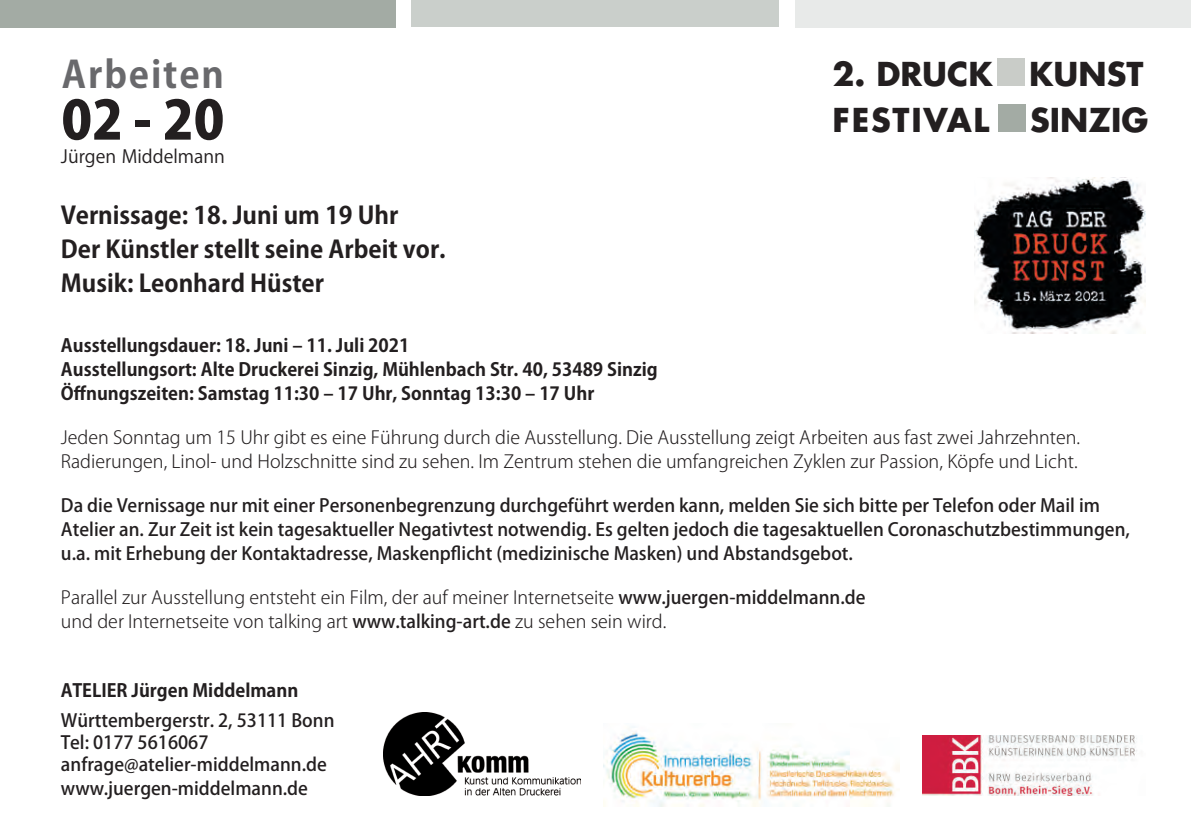
<style>
.page{position:relative;width:1191px;height:840px;background:#fff}
.page>*{position:absolute;margin:0;border:0;box-sizing:border-box;transform-origin:0 0}
.t1{font:800 53px "Koz Go Pro";color:#231f20}
.t2{font:700 37px "Koz Go Pr 6 N";letter-spacing:.05em;color:#69696c}
.t3{font:700 32px/45.4px "Futura";color:#231f20}
.t4{font:700 24px/34px "Koz Go Pr 6 N";color:#231f20}
.t5{font:500 18px/24px "Koz Go Pr 6 N";color:#231f20}
.t6{font:300 18px/24px "Koz Go Pr 6 N";color:#231f20}
.t7{font:700 18px/24px "Koz Go Pr 6 N";color:#231f20}
.t8{font:18px "Koz Go Pr 6 N";color:#231f20}
.s1{font-weight:500}
</style>
<div class="page">
<img style="left:974px;top:178px;width:171px;height:155px">
<img style="left:604px;top:726px;width:295px;height:80px">
<img style="left:922px;top:735px;width:215px;height:60px">
<div style="left:0;top:0;width:395px;height:27px;background:#a3aba4"></div>
<div style="left:412px;top:0;width:367px;height:27px;background:#cacfcb"></div>
<div style="left:795px;top:0;width:396px;height:27px;background:#e8eae9"></div>
<img style="left:383px;top:712px;width:198px;height:83px">
<div style="left:997px;top:58px;width:27px;height:28px;background:#c9ccc8"></div>
<div style="left:998px;top:104px;width:27px;height:27px;background:#a3aba4"></div>
<h2 class="t2" style="left:62px;top:54px;width:163px">Arbeiten</h2>
<h3 class="t3" style="left:832px;top:50px;width:312px">2. DRUCK KUNST<br>FESTIVAL</h3>
<h1 class="t1" style="left:61px;top:85px;width:164px">02 - 20</h1>
<h3 class="t3" style="left:1030px;top:96px;width:120px">SINZIG</h3>
<p class="t8" style="left:61px;top:146px;width:165px">Jürgen Middelmann</p>
<h3 class="t4" style="left:61px;top:198px;width:386px">Vernissage: 18. Juni um 19 Uhr<br>Der Künstler stellt seine Arbeit vor.<br>Musik: Leonhard Hüster</h3>
<p class="t7" style="left:61px;top:334px;width:598px">Ausstellungsdauer: 18. Juni – 11. Juli 2021<br>Ausstellungsort: Alte Druckerei Sinzig, Mühlenbach Str. 40, 53489 Sinzig<br>Öffnungszeiten: Samstag 11:30 – 17 Uhr, Sonntag 13:30 – 17 Uhr</p>
<p class="t6" style="left:61px;top:425px;width:1020px">Jeden Sonntag um 15 Uhr gibt es eine Führung durch die Ausstellung. Die Ausstellung zeigt Arbeiten aus fast zwei Jahrzehnten.<br>Radierungen, Linol- und Holzschnitte sind zu sehen. Im Zentrum stehen die umfangreichen Zyklen zur Passion, Köpfe und Licht.</p>
<p class="t5" style="left:61px;top:493px;width:1070px">Da die Vernissage nur mit einer Personenbegrenzung durchgeführt werden kann, melden Sie sich bitte per Telefon oder Mail im<br>Atelier an. Zur Zeit ist kein tagesaktueller Negativtest notwendig. Es gelten jedoch die tagesaktuellen Coronaschutzbestimmungen, u.a. mit Erhebung der Kontaktadresse, Maskenpflicht (medizinische Masken) und Abstandsgebot.</p>
<p class="t6" style="left:61px;top:585px;width:806px">Parallel zur Ausstellung entsteht ein Film, der auf meiner Internetseite <span class="s1">www.juergen-middelmann.de </span>und der Internetseite von talking art <span class="s1">www.talking-art.de</span> zu sehen sein wird.</p>
<p class="t7" style="left:61px;top:678px;width:239px">Atelier Jürgen Middelmann</p>
<p class="t5" style="left:61px;top:709px;width:275px;line-height:22px">Württembergerstr. 2, 53111 Bonn<br>Tel: 0177 5616067 anfrage@atelier-middelmann.de</p>
<p class="t5" style="left:61px;top:776px;width:248px">www.juergen-middelmann.de</p>
</div>
